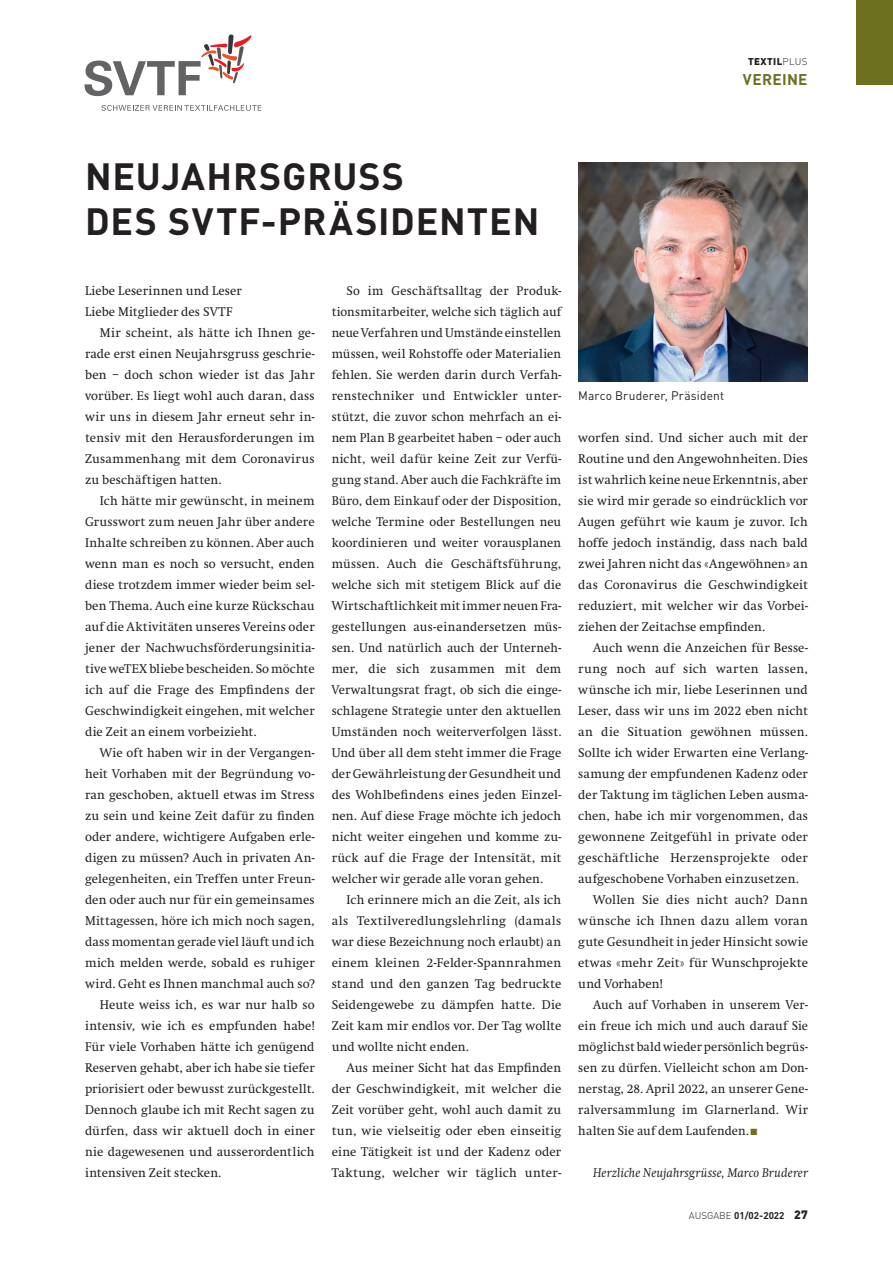
<style>
.page{position:relative;width:893px;height:1263px;background:#fff}
.page>*{position:absolute;margin:0;border:0;box-sizing:border-box;transform-origin:0 0}
.t1{font:700 37.5px/45px "FFDIN";letter-spacing:.025em;color:#231f20}
.t2{font:700 15.3px "FFDIN";letter-spacing:.02em;color:#6c701f}
.t3{font:13.2px/21px "Swift EF";letter-spacing:.015em;color:#231f20;text-align:justify}
.t4{font:13.2px/21px "Swift EF";letter-spacing:.015em;color:#231f20;text-align:justify;scale:.96 1}
.t5{font:italic 13.2px "Swift EF";letter-spacing:.005em;color:#231f20}
.t6{font:12.3px "FFDIN";letter-spacing:.015em;color:#231f20}
.t7{font:700 9.75px "FFDIN";color:#231f20}
.t8{font:900 9.75px "FFDIN";letter-spacing:.03em;color:#231f20}
.s1{font-weight:300}
.s2{color:#6c701f}
.s3{font-weight:900;font-size:12px}
</style>
<div class="page">
<div style="left:856px;top:0;width:37px;height:85px;background:#6c701f"></div>
<img style="left:578px;top:163px;width:230px;height:219px">
<svg style="left:102px;top:105px;width:159px;height:6px"></svg>
<svg style="left:84px;top:34px;width:168px;height:62px"></svg>
<p class="t8" style="left:748px;top:55px;width:61px">TEXTIL<span class="s1">PLUS</span></p>
<p class="t2" style="left:743px;top:69px;width:66px">VEREINE</p>
<h1 class="t1" style="left:85px;top:153px;width:456px">NEUJAHRSGRUSS<br>DES SVTF-PRÄSIDENTEN</h1>
<p class="t3" style="left:85px;top:280px;width:158px">Liebe Leserinnen und Leser</p>
<p class="t3" style="left:85px;top:301px;width:149px">Liebe Mitglieder des SVTF</p>
<p class="t3" style="left:100px;top:322px;width:216px">Mir scheint, als hätte ich Ihnen ge-</p>
<p class="t3" style="left:85px;top:343px;width:231px">rade erst einen Neujahrsgruss geschrie-</p>
<p class="t3" style="left:85px;top:364px;width:231px">ben – doch schon wieder ist das Jahr</p>
<p class="t3" style="left:85px;top:385px;width:231px">vorüber. Es liegt wohl auch daran, dass</p>
<p class="t3" style="left:85px;top:406px;width:231px">wir uns in diesem Jahr erneut sehr in-</p>
<p class="t3" style="left:85px;top:427px;width:231px">tensiv mit den Herausforderungen im</p>
<p class="t3" style="left:85px;top:448px;width:231px">Zusammenhang mit dem Coronavirus</p>
<p class="t3" style="left:85px;top:469px;width:138px">zu beschäftigen hatten.</p>
<p class="t3" style="left:100px;top:490px;width:216px">Ich hätte mir gewünscht, in meinem</p>
<p class="t3" style="left:85px;top:511px;width:231px">Grusswort zum neuen Jahr über andere</p>
<p class="t3" style="left:85px;top:532px;width:231px">Inhalte schreiben zu können. Aber auch</p>
<p class="t3" style="left:85px;top:553px;width:231px">wenn man es noch so versucht, enden</p>
<p class="t3" style="left:85px;top:574px;width:231px">diese trotzdem immer wieder beim sel-</p>
<p class="t3" style="left:85px;top:595px;width:231px">ben Thema. Auch eine kurze Rückschau</p>
<p class="t3" style="left:85px;top:616px;width:231px">auf die Aktivitäten unseres Vereins oder</p>
<p class="t3" style="left:85px;top:637px;width:231px">jener der Nachwuchsförderungsinitia-</p>
<p class="t3" style="left:85px;top:658px;width:231px">tive weTEX bliebe bescheiden. So möchte</p>
<p class="t3" style="left:85px;top:679px;width:231px">ich auf die Frage des Empfindens der</p>
<p class="t3" style="left:85px;top:700px;width:231px">Geschwindigkeit eingehen, mit welcher</p>
<p class="t3" style="left:85px;top:721px;width:173px">die Zeit an einem vorbeizieht.</p>
<p class="t3" style="left:100px;top:742px;width:216px">Wie oft haben wir in der Vergangen-</p>
<p class="t3" style="left:85px;top:763px;width:231px">heit Vorhaben mit der Begründung vo-</p>
<p class="t3" style="left:85px;top:784px;width:231px">ran geschoben, aktuell etwas im Stress</p>
<p class="t3" style="left:85px;top:805px;width:231px">zu sein und keine Zeit dafür zu finden</p>
<p class="t3" style="left:85px;top:826px;width:231px">oder andere, wichtigere Aufgaben erle-</p>
<p class="t3" style="left:85px;top:847px;width:231px">digen zu müssen? Auch in privaten An-</p>
<p class="t3" style="left:85px;top:868px;width:231px">gelegenheiten, ein Treffen unter Freun-</p>
<p class="t3" style="left:85px;top:889px;width:231px">den oder auch nur für ein gemeinsames</p>
<p class="t3" style="left:85px;top:910px;width:231px">Mittagessen, höre ich mich noch sagen,</p>
<p class="t3" style="left:85px;top:931px;width:231px">dass momentan gerade viel läuft und ich</p>
<p class="t3" style="left:85px;top:952px;width:231px">mich melden werde, sobald es ruhiger</p>
<p class="t3" style="left:85px;top:973px;width:231px">wird. Geht es Ihnen manchmal auch so?</p>
<p class="t3" style="left:100px;top:994px;width:216px">Heute weiss ich, es war nur halb so</p>
<p class="t3" style="left:85px;top:1015px;width:231px">intensiv, wie ich es empfunden habe!</p>
<p class="t3" style="left:85px;top:1036px;width:231px">Für viele Vorhaben hätte ich genügend</p>
<p class="t3" style="left:85px;top:1057px;width:231px">Reserven gehabt, aber ich habe sie tiefer</p>
<p class="t3" style="left:85px;top:1078px;width:231px">priorisiert oder bewusst zurückgestellt.</p>
<p class="t3" style="left:85px;top:1099px;width:231px">Dennoch glaube ich mit Recht sagen zu</p>
<p class="t3" style="left:85px;top:1120px;width:231px">dürfen, dass wir aktuell doch in einer</p>
<p class="t3" style="left:85px;top:1141px;width:231px">nie dagewesenen und ausserordentlich</p>
<p class="t3" style="left:85px;top:1162px;width:138px">intensiven Zeit stecken.</p>
<p class="t4" style="left:332px;top:280px;width:241px;text-indent:15px">So im Geschäftsalltag der Produk&shy;tionsmitarbeiter, welche sich täglich auf neue Verfahren und Umstände einstellen müssen, weil Rohstoffe oder Materialien fehlen. Sie werden darin durch Verfah&shy;renstechniker und Entwickler unter&shy;stützt, die zuvor schon mehrfach an ei&shy;nem Plan B gearbeitet haben – oder auch nicht, weil dafür keine Zeit zur Verfü&shy;gung stand. Aber auch die Fachkräfte im Büro, dem Einkauf oder der Disposition, welche Termine oder Bestellungen neu koordinieren und weiter vorausplanen müssen. Auch die Geschäftsführung, welche sich mit stetigem Blick auf die Wirtschaftlichkeit mit immer neuen Fra&shy;gestellungen aus-einandersetzen müs&shy;sen. Und natürlich auch der Unterneh&shy;mer, die sich zusammen mit dem Verwaltungsrat fragt, ob sich die einge&shy;schlagene Strategie unter den aktuellen Umständen noch weiterverfolgen lässt.<br>Und über all dem steht immer die Frage der Gewährleistung der Gesundheit und des Wohlbefindens eines jeden Einzel&shy;nen. Auf diese Frage möchte ich jedoch nicht weiter eingehen und komme zu&shy;rück auf die Frage der Intensität, mit welcher wir gerade alle voran gehen.</p>
<p class="t3" style="left:332px;top:889px;width:231px;text-indent:15px">Ich erinnere mich an die Zeit, als ich als Textilveredlungslehrling (damals war diese Bezeichnung noch erlaubt) an einem kleinen 2-Felder-Spannrahmen stand und den ganzen Tag bedruckte Seidengewebe zu dämpfen hatte. Die Zeit kam mir endlos vor. Der Tag wollte und wollte nicht enden.</p>
<p class="t3" style="left:332px;top:1057px;width:231px;text-indent:15px">Aus meiner Sicht hat das Empfinden der Geschwindigkeit, mit welcher die Zeit vorüber geht, wohl auch damit zu tun, wie vielseitig oder eben einseitig eine Tätigkeit ist und der Kadenz oder Taktung, welcher wir täglich unter-</p>
<p class="t6" style="left:578px;top:388px;width:147px">Marco Bruderer, Präsident</p>
<p class="t3" style="left:578px;top:427px;width:231px">worfen sind. Und sicher auch mit der Routine und den Angewohnheiten. Dies ist wahrlich keine neue Erkenntnis, aber sie wird mir gerade so eindrücklich vor Augen geführt wie kaum je zuvor. Ich hoffe jedoch inständig, dass nach bald zwei Jahren nicht das «Angewöhnen» an das Coronavirus die Geschwindigkeit reduziert, mit welcher wir das Vorbei&shy;ziehen der Zeitachse empfinden.</p>
<p class="t3" style="left:593px;top:637px;width:216px">Auch wenn die Anzeichen für Besse-</p>
<p class="t3" style="left:578px;top:658px;width:231px">rung noch auf sich warten lassen,</p>
<p class="t3" style="left:578px;top:679px;width:231px">wünsche ich mir, liebe Leserinnen und</p>
<p class="t3" style="left:578px;top:700px;width:231px">Leser, dass wir uns im 2022 eben nicht</p>
<p class="t3" style="left:578px;top:721px;width:231px">an die Situation gewöhnen müssen.</p>
<p class="t3" style="left:578px;top:742px;width:231px">Sollte ich wider Erwarten eine Verlang-</p>
<p class="t3" style="left:578px;top:763px;width:231px">samung der empfundenen Kadenz oder</p>
<p class="t3" style="left:578px;top:784px;width:231px">der Taktung im täglichen Leben ausma-</p>
<p class="t3" style="left:578px;top:805px;width:231px">chen, habe ich mir vorgenommen, das</p>
<p class="t3" style="left:578px;top:826px;width:231px">gewonnene Zeitgefühl in private oder</p>
<p class="t3" style="left:578px;top:847px;width:231px">geschäftliche Herzensprojekte oder</p>
<p class="t3" style="left:578px;top:868px;width:222px">aufgeschobene Vorhaben einzusetzen.</p>
<p class="t3" style="left:593px;top:889px;width:216px">Wollen Sie dies nicht auch? Dann</p>
<p class="t3" style="left:578px;top:910px;width:231px">wünsche ich Ihnen dazu allem voran</p>
<p class="t3" style="left:578px;top:931px;width:231px">gute Gesundheit in jeder Hinsicht sowie</p>
<p class="t3" style="left:578px;top:952px;width:231px">etwas «mehr Zeit» für Wunschprojekte</p>
<p class="t3" style="left:578px;top:973px;width:86px">und Vorhaben!</p>
<p class="t4" style="left:593px;top:994px;width:224px">Auch auf Vorhaben in unserem Ver--</p>
<p class="t4" style="left:578px;top:1015px;width:241px">ein freue ich mich und auch darauf Sie</p>
<p class="t4" style="left:578px;top:1036px;width:241px">möglichst bald wieder persönlich begrüs-</p>
<p class="t4" style="left:578px;top:1057px;width:241px">sen zu dürfen. Vielleicht schon am Don-</p>
<p class="t4" style="left:578px;top:1078px;width:241px">nerstag, 28. April 2022, an unserer Gene-</p>
<p class="t4" style="left:578px;top:1099px;width:241px">ralversammlung im Glarnerland. Wir</p>
<p class="t4" style="left:578px;top:1120px;width:188px">halten Sie auf dem Laufenden. <span class="s2">■</span></p>
<p class="t5" style="left:593px;top:1165px;width:216px">Herzliche Neujahrsgrüsse, Marco Bruderer</p>
<p class="t7" style="left:689px;top:1209px;width:121px"><span class="s1">AUSGABE</span> 01/02-2022 <span class="s3">27</span></p>
</div>
